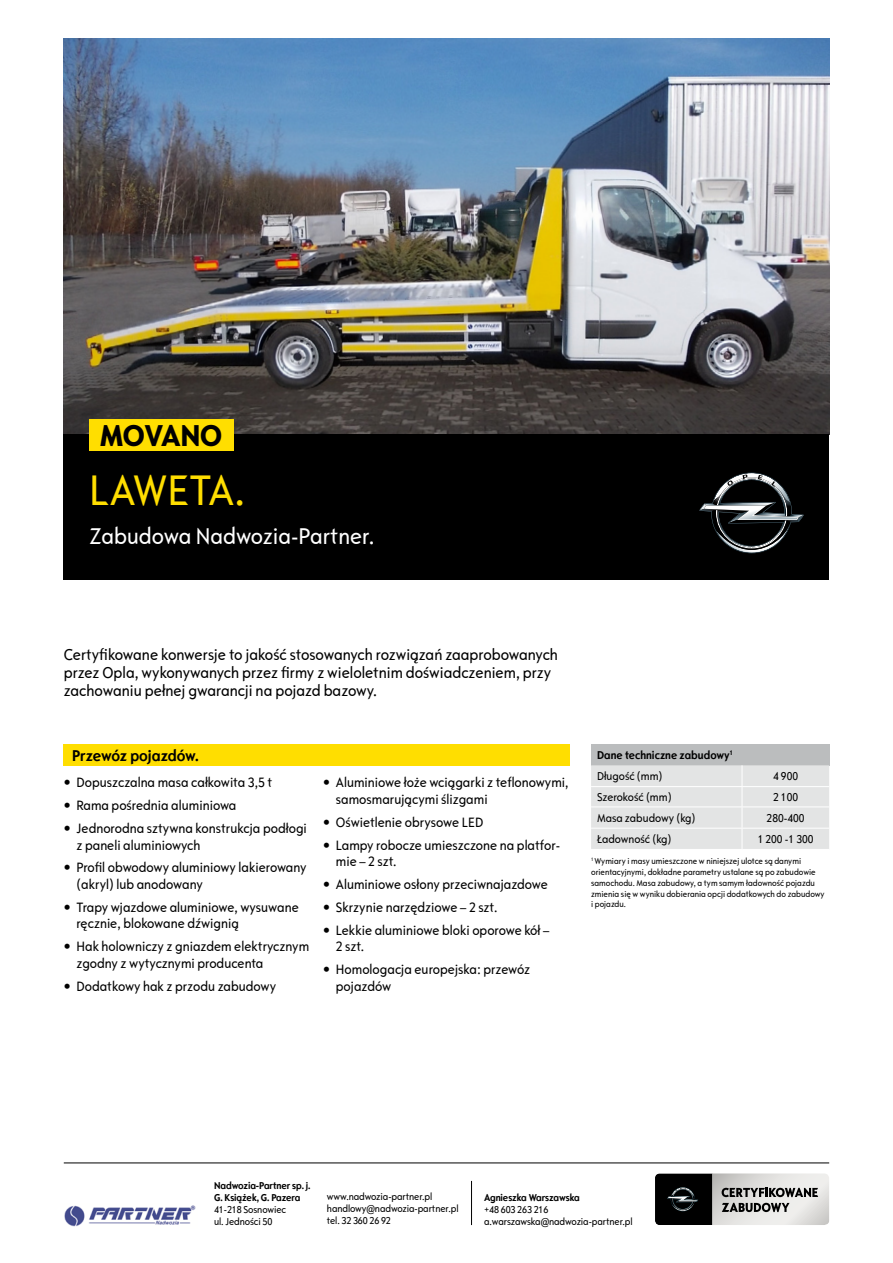
<style>
.page{position:relative;width:893px;height:1263px;background:#fff}
.page>*{position:absolute;margin:0;border:0;box-sizing:border-box;transform-origin:0 0}
.t1{font:condensed 45px "Opel Sans";color:#ffde00}
.t2{font:31.5px "Opel Sans Condensed Carline";letter-spacing:-.02em;color:#000}
.t3{font:condensed 24px "Opel Sans";color:#fff}
.t4{font:condensed 16.5px/18px "Opel Sans";color:#000}
.t5{font:700 16.5px "Opel Sans Condensed";letter-spacing:-.01em;color:#000}
.t6{font:condensed 14.25px/16.5px "Opel Sans";color:#000}
.t7{font:condensed 12px "Opel Sans";color:#000}
.t8{font:700 12px "Opel Sans Condensed";color:#000}
.t9{font:condensed 10.5px/12px "Opel Sans";letter-spacing:-.01em;color:#000}
.t10{font:700 10.5px/12px "Opel Sans Condensed";letter-spacing:-.01em;color:#000}
.t11{font:condensed 9px/10.8px "Opel Sans";color:#000}
</style>
<div class="page">
<img style="left:64px;top:38px;width:765px;height:397px">
<div style="left:64px;top:744px;width:506px;height:21px;background:#ffde00"></div>
<div style="left:64px;top:435px;width:765px;height:145px;background:#000"></div>
<div style="left:89px;top:419px;width:145px;height:32px;background:#ffde00"></div>
<svg style="left:699px;top:473px;width:105px;height:80px"></svg>
<hr style="left:64px;top:1162px;width:765px;height:1px;background:#000">
<div style="left:591px;top:744px;width:238px;height:21px;background:#bbbdbe"></div>
<div style="left:591px;top:765px;width:238px;height:84px;background:#e3e4e4"></div>
<hr style="left:742px;top:786px;width:87px;height:1px;background:#fff">
<hr style="left:591px;top:806px;width:151px;height:1px;background:#fff">
<hr style="left:742px;top:806px;width:87px;height:1px;background:#fff">
<hr style="left:591px;top:828px;width:151px;height:1px;background:#fff">
<hr style="left:742px;top:828px;width:87px;height:1px;background:#fff">
<hr style="left:591px;top:786px;width:151px;height:1px;background:#fff">
<svg style="left:655px;top:1173px;width:174px;height:52px;background:#868584"></svg>
<hr style="left:471px;top:1181px;width:1px;height:44px;background:#000">
<img style="left:64px;top:1205px;width:132px;height:22px">
<h2 class="t2" style="left:100px;top:416px;width:124px">MOVANO</h2>
<h1 class="t1" style="left:89px;top:464px;width:157px">LAWETA.</h1>
<h3 class="t3" style="left:89px;top:522px;width:287px">Zabudowa Nadwozia-Partner.</h3>
<p class="t4" style="left:64px;top:646px;width:496px">Certyfikowane konwersje to jakość stosowanych rozwiązań zaaprobowanych przez Opla, wykonywanych przez firmy z wieloletnim doświadczeniem, przy zachowaniu pełnej gwarancji na pojazd bazowy.</p>
<p class="t5" style="left:72px;top:745px;width:128px">Przewóz pojazdów.</p>
<p class="t6" style="left:64px;top:774px;width:210px">• Dopuszczalna masa całkowita 3,5 t</p>
<p class="t6" style="left:64px;top:797px;width:174px">• Rama pośrednia aluminiowa</p>
<p class="t6" style="left:77px;top:820px;width:232px;text-indent:-13px">• Jednorodna sztywna konstrukcja podłogi z paneli aluminiowych</p>
<p class="t6" style="left:77px;top:859px;width:232px;text-indent:-13px">• Profil obwodowy aluminiowy lakierowany (akryl) lub anodowany</p>
<p class="t6" style="left:77px;top:899px;width:224px;text-indent:-13px">• Trapy wjazdowe aluminiowe, wysuwane ręcznie, blokowane dźwignią</p>
<p class="t6" style="left:77px;top:938px;width:234px;text-indent:-13px">• Hak holowniczy z gniazdem elektrycznym zgodny z wytycznymi producenta</p>
<p class="t6" style="left:64px;top:978px;width:214px">• Dodatkowy hak z przodu zabudowy</p>
<p class="t6" style="left:336px;top:774px;width:234px;text-indent:-13px">• Aluminiowe łoże wciągarki z teflonowymi, samosmarującymi ślizgami</p>
<p class="t6" style="left:323px;top:814px;width:162px">• Oświetlenie obrysowe LED</p>
<p class="t6" style="left:336px;top:837px;width:226px;text-indent:-13px">• Lampy robocze umieszczone na platfor&shy;mie – 2 szt.</p>
<p class="t6" style="left:323px;top:876px;width:226px">• Aluminiowe osłony przeciwnajazdowe</p>
<p class="t6" style="left:323px;top:899px;width:176px">• Skrzynie narzędziowe – 2 szt.</p>
<p class="t6" style="left:336px;top:922px;width:215px;text-indent:-13px">• Lekkie aluminiowe bloki oporowe kół –<br>2 szt.</p>
<p class="t6" style="left:336px;top:961px;width:196px;text-indent:-13px">• Homologacja europejska: przewóz pojazdów</p>
<p class="t8" style="left:597px;top:748px;width:137px">Dane techniczne zabudowy<sup>1</sup></p>
<p class="t7" style="left:597px;top:769px;width:67px">Długość (mm)</p>
<p class="t7" style="left:773px;top:769px;width:26px">4 900</p>
<p class="t7" style="left:597px;top:790px;width:76px">Szerokość (mm)</p>
<p class="t7" style="left:773px;top:790px;width:26px">2 100</p>
<p class="t7" style="left:597px;top:811px;width:100px">Masa zabudowy (kg)</p>
<p class="t7" style="left:767px;top:811px;width:39px">280-400</p>
<p class="t7" style="left:597px;top:832px;width:76px">Ładowność (kg)</p>
<p class="t7" style="left:758px;top:832px;width:57px">1 200 -1 300</p>
<p class="t11" style="left:591px;top:856px;width:235px"><sup>1</sup> Wymiary i masy umieszczone w niniejszej ulotce są danymi orientacyjnymi, dokładne parametry ustalane są po zabudowie samochodu. Masa zabudowy, a tym samym ładowność pojazdu zmienia się w wyniku dobierania opcji dodatkowych do zabudowy i pojazdu.</p>
<p class="t10" style="left:214px;top:1179px;width:98px">Nadwozia-Partner sp. j.<br>G. Książek, G. Pazera</p>
<p class="t9" style="left:214px;top:1203px;width:74px">41-218 Sosnowiec ul. Jedności 50</p>
<p class="t9" style="left:327px;top:1191px;width:133px">www.nadwozia-partner.pl handlowy@nadwozia-partner.pl tel. 32 360 26 92</p>
<p class="t10" style="left:484px;top:1191px;width:97px">Agnieszka Warszawska</p>
<p class="t9" style="left:484px;top:1203px;width:150px">+48 603 263 216 a.warszawska@nadwozia-partner.pl</p>
</div>
